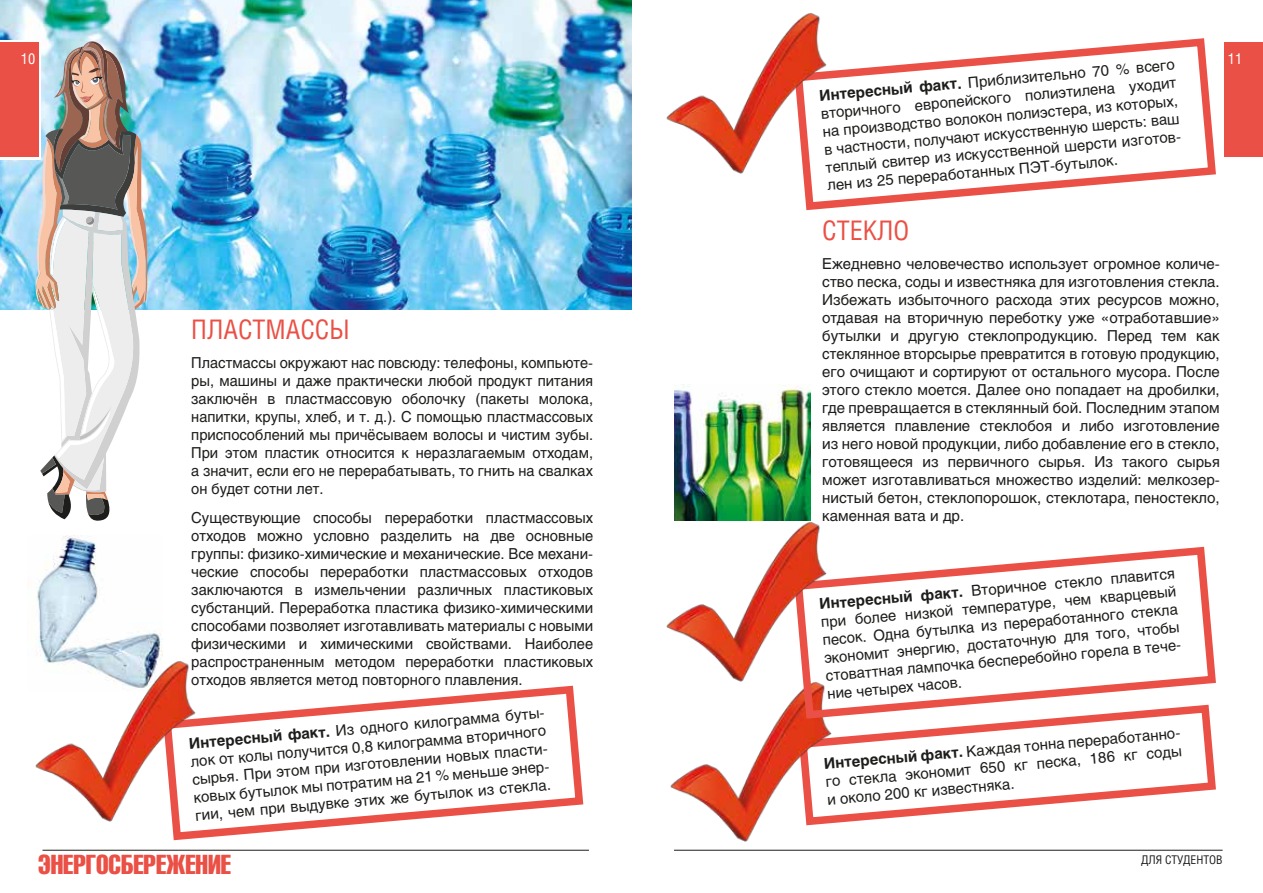
<style>
.page{position:relative;width:1263px;height:893px;background:#fff}
.page>*{position:absolute;margin:0;border:0;box-sizing:border-box;transform-origin:0 0}
.t1{font:27px "Helios Cond C";color:#ea5045}
.t2{font:27px "Helios Compressed C";color:#ea5045}
.t3{font:15px/18px "Helios C";color:#1d1d1b}
.t4{font:15px "Helios Cond C";color:#fff}
.t5{font:12px "Helios Cond C";color:#1d1e1c}
.s1{font-weight:700}
</style>
<div class="page">
<img style="left:37px;top:535px;width:126px;height:123px">
<img style="left:0;top:0;width:631px;height:309px">
<svg style="left:0;top:40px;width:40px;height:119px"></svg>
<div style="left:0;top:43px;width:38px;height:114px;background:#ea5045"></div>
<hr style="left:674px;top:850px;width:548px;height:1px;background:#1d1d1b">
<hr style="left:43px;top:850px;width:546px;height:1px;background:#1d1d1b">
<div style="left:1222px;top:40px;width:41px;height:119px;background:linear-gradient(to right,#ea5045,#ea5045)"></div>
<div style="left:1225px;top:43px;width:38px;height:114px;background:#ea5045"></div>
<img style="left:674px;top:384px;width:136px;height:134px">
<svg style="left:35px;top:41px;width:113px;height:480px"></svg>
<svg style="left:172px;top:685px;width:412px;height:156px"></svg>
<img style="left:35px;top:658px;width:164px;height:166px">
<svg style="left:834px;top:723px;width:382px;height:100px"></svg>
<img style="left:670px;top:703px;width:164px;height:139px">
<svg style="left:803px;top:38px;width:413px;height:173px"></svg>
<img style="left:666px;top:13px;width:164px;height:163px">
<svg style="left:790px;top:546px;width:426px;height:177px"></svg>
<img style="left:666px;top:518px;width:164px;height:167px">
<p class="t4" style="left:21px;top:50px;width:16px">10</p>
<p class="t4" style="left:1228px;top:50px;width:16px">11</p>
<p class="t3" style="left:819px;top:86px;width:361px;rotate:-5deg"><span class="s1">Интересный факт.</span> Приблизительно 70 % всего вторичного европейского полиэтилена уходит на производство волокон полиэстера, из которых, в частности,получают искусственную шерсть:ваш теплый свитер из искусственной шерсти изготов&shy;лен из 25 переработанных ПЭТ-бутылок.</p>
<h1 class="t1" style="left:191px;top:313px;width:160px">ПЛАСТМАССЫ</h1>
<p class="t3" style="left:191px;top:353px;width:403px;text-align:justify">Пластмассы окружают нас повсюду: телефоны, компьюте&shy;ры, машины и даже практически любой продукт питания заключён в пластмассовую оболочку (пакеты молока, напитки, крупы, хлеб, и т. д.). С помощью пластмассовых приспособлений мы причёсываем волосы и чистим зубы.<br>При этом пластик относится к неразлагаемым отходам, а значит, если его не перерабатывать, то гнить на свалках он будет сотни лет.</p>
<p class="t3" style="left:191px;top:508px;width:403px;text-align:justify">Существующие способы переработки пластмассовых отходов можно условно разделить на две основные группы: физико-химические и механические. Все механи&shy;ческие способы переработки пластмассовых отходов заключаются в измельчении различных пластиковых субстанций. Переработка пластика физико-химическими способами позволяет изготавливать материалы с новыми физическими и химическими свойствами. Наиболее распространенным методом переработки пластиковых отходов является метод повторного плавления.</p>
<p class="t3" style="left:188px;top:734px;width:362px;rotate:-5deg"><span class="s1">Интересный факт.</span> Из одного килограмма буты&shy;лок от колы получится 0,8 килограмма вторичного сырья. При этом при изготовлении новых пласти&shy;ковых бутылок мы потратим на 21 % меньше энер&shy;гии, чем при выдувке этих же бутылок из стекла.</p>
<h1 class="t1" style="left:822px;top:214px;width:89px">СТЕКЛО</h1>
<p class="t3" style="left:822px;top:254px;width:399px;text-align:justify">Ежедневно человечество использует огромное количе&shy;ство песка, соды и известняка для изготовления стекла.<br>Избежать избыточного расхода этих ресурсов можно, отдавая на вторичную переботку уже «отработавшие» бутылки и другую стеклопродукцию. Перед тем как стеклянное вторсырье превратится в готовую продукцию, его очищают и сортируют от остального мусора. После этого стекло моется. Далее оно попадает на дробилки, где превращается в стеклянный бой. Последним этапом является плавление стеклобоя и либо изготовление из него новой продукции, либо добавление его в стекло, готовящееся из первичного сырья. Из такого сырья может изготавливаться множество изделий: мелкозер&shy;нистый бетон, стеклопорошок, стеклотара, пеностекло, каменная вата и др.</p>
<p class="t3" style="left:819px;top:595px;width:361px;rotate:-5deg"><span class="s1">Интересный факт.</span> Вторичное стекло плавится при более низкой температуре, чем кварцевый песок. Одна бутылка из переработанного стекла экономит энергию, достаточную для того, чтобы стоваттная лампочка бесперебойно горела в тече&shy;ние четырех часов.</p>
<p class="t3" style="left:823px;top:755px;width:361px;rotate:-5deg"><span class="s1">Интересный факт.</span>Каждая тонна переработанно&shy;го стекла экономит 650 кг песка, 186 кг соды и около 200 кг известняка.</p>
<h1 class="t2" style="left:38px;top:849px;width:194px">ЭНЕРГОСБЕРЕЖЕНИЕ</h1>
<p class="t5" style="left:1141px;top:852px;width:83px">ДЛЯ СТУДЕНТОВ</p>
</div>
